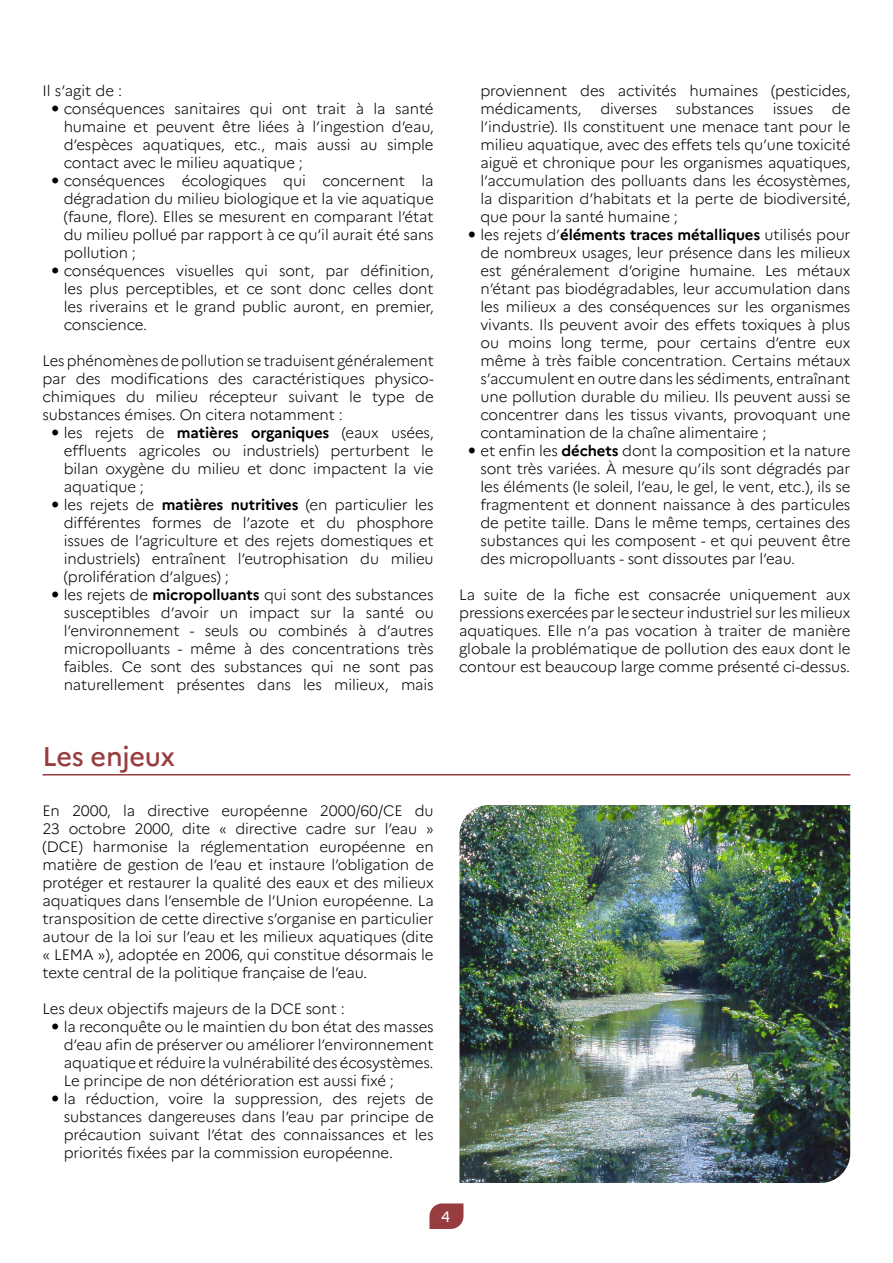
<style>
.page{position:relative;width:893px;height:1263px;background:#fff}
.page>*{position:absolute;margin:0;border:0;box-sizing:border-box;transform-origin:0 0}
.t1{font:500 27px "Marianne";letter-spacing:-.015em;color:#983d3f}
.t2{font:300 15px/18px "Marianne";letter-spacing:-.01em;color:#000}
.t3{font:15px "Marianne";color:#fff}
.s1{font-weight:700}
</style>
<div class="page">
<svg style="left:429px;top:1203px;width:34px;height:26px"></svg>
<hr style="left:43px;top:774px;width:807px;height:1px;background:#983d3f">
<img style="left:459px;top:805px;width:391px;height:378px">
<p class="t2" style="left:64px;top:81px;width:371px;text-indent:-21px">Il s’agit de :<br>conséquences sanitaires qui ont trait à la santé humaine et peuvent être liées à l’ingestion d’eau, d’espèces aquatiques, etc., mais aussi au simple contact avec le milieu aquatique ;<br>conséquences écologiques qui concernent la dégradation du milieu biologique et la vie aquatique (faune, flore). Elles se mesurent en comparant l’état du milieu pollué par rapport à ce qu’il aurait été sans pollution ;<br>conséquences visuelles qui sont, par définition, les plus perceptibles, et ce sont donc celles dont les riverains et le grand public auront, en premier, conscience.</p>
<p class="t2" style="left:43px;top:351px;width:393px;text-align:justify">Les phénomènes de pollution se traduisent généralement par des modifications des caractéristiques physico&shy;chimiques du milieu récepteur suivant le type de substances émises. On citera notamment :</p>
<p class="t2" style="left:64px;top:423px;width:371px">les rejets de <span class="s1">matières organiques</span> (eaux usées, effluents agricoles ou industriels) perturbent le bilan oxygène du milieu et donc impactent la vie aquatique ;<br>les rejets de <span class="s1">matières nutritives</span> (en particulier les différentes formes de l’azote et du phosphore issues de l’agriculture et des rejets domestiques et industriels) entraînent l’eutrophisation du milieu (prolifération d’algues) ;<br>les rejets de <span class="s1">micropolluants</span> qui sont des substances susceptibles d’avoir un impact sur la santé ou l’environnement - seuls ou combinés à d’autres micropolluants - même à des concentrations très faibles. Ce sont des substances qui ne sont pas naturellement présentes dans les milieux, mais</p>
<p class="t2" style="left:480px;top:81px;width:371px">proviennent des activités humaines (pesticides, médicaments, diverses substances issues de l’industrie). Ils constituent une menace tant pour le milieu aquatique, avec des effets tels qu’une toxicité aiguë et chronique pour les organismes aquatiques, l’accumulation des polluants dans les écosystèmes, la disparition d’habitats et la perte de biodiversité, que pour la santé humaine ;<br>les rejets d’<span class="s1">éléments traces métalliques</span> utilisés pour de nombreux usages, leur présence dans les milieux est généralement d’origine humaine. Les métaux n’étant pas biodégradables, leur accumulation dans les milieux a des conséquences sur les organismes vivants. Ils peuvent avoir des effets toxiques à plus ou moins long terme, pour certains d’entre eux même à très faible concentration. Certains métaux s’accumulent en outre dans les sédiments, entraînant une pollution durable du milieu. Ils peuvent aussi se concentrer dans les tissus vivants, provoquant une contamination de la chaîne alimentaire ;<br>et enfin les <span class="s1">déchets</span> dont la composition et la nature sont très variées. À mesure qu’ils sont dégradés par les éléments (le soleil, l’eau, le gel, le vent, etc.), ils se fragmentent et donnent naissance à des particules de petite taille. Dans le même temps, certaines des substances qui les composent - et qui peuvent être des micropolluants - sont dissoutes par l’eau.</p>
<p class="t2" style="left:459px;top:585px;width:393px;text-align:justify">La suite de la fiche est consacrée uniquement aux pressions exercées par le secteur industriel sur les milieux aquatiques. Elle n’a pas vocation à traiter de manière globale la problématique de pollution des eaux dont le contour est beaucoup large comme présenté ci-dessus.</p>
<h1 class="t1" style="left:43px;top:735px;width:134px">Les enjeux</h1>
<p class="t2" style="left:43px;top:800px;width:393px;text-align:justify">En 2000, la directive européenne 2000/60/CE du 23 octobre 2000, dite « directive cadre sur l’eau » (DCE) harmonise la réglementation européenne en matière de gestion de l’eau et instaure l’obligation de protéger et restaurer la qualité des eaux et des milieux aquatiques dans l’ensemble de l’Union européenne. La transposition de cette directive s’organise en particulier autour de la loi sur l’eau et les milieux aquatiques (dite « LEMA »), adoptée en 2006, qui constitue désormais le texte central de la politique française de l’eau.</p>
<p class="t2" style="left:64px;top:998px;width:371px;text-indent:-21px">Les deux objectifs majeurs de la DCE sont :<br>la reconquête ou le maintien du bon état des masses d’eau afin de préserver ou améliorer l’environnement aquatique et réduire la vulnérabilité des écosystèmes.<br>Le principe de non détérioration est aussi fixé ;<br>la réduction, voire la suppression, des rejets de substances dangereuses dans l’eau par principe de précaution suivant l’état des connaissances et les priorités fixées par la commission européenne.</p>
<p class="t3" style="left:441px;top:1205px;width:10px">4</p>
</div>
